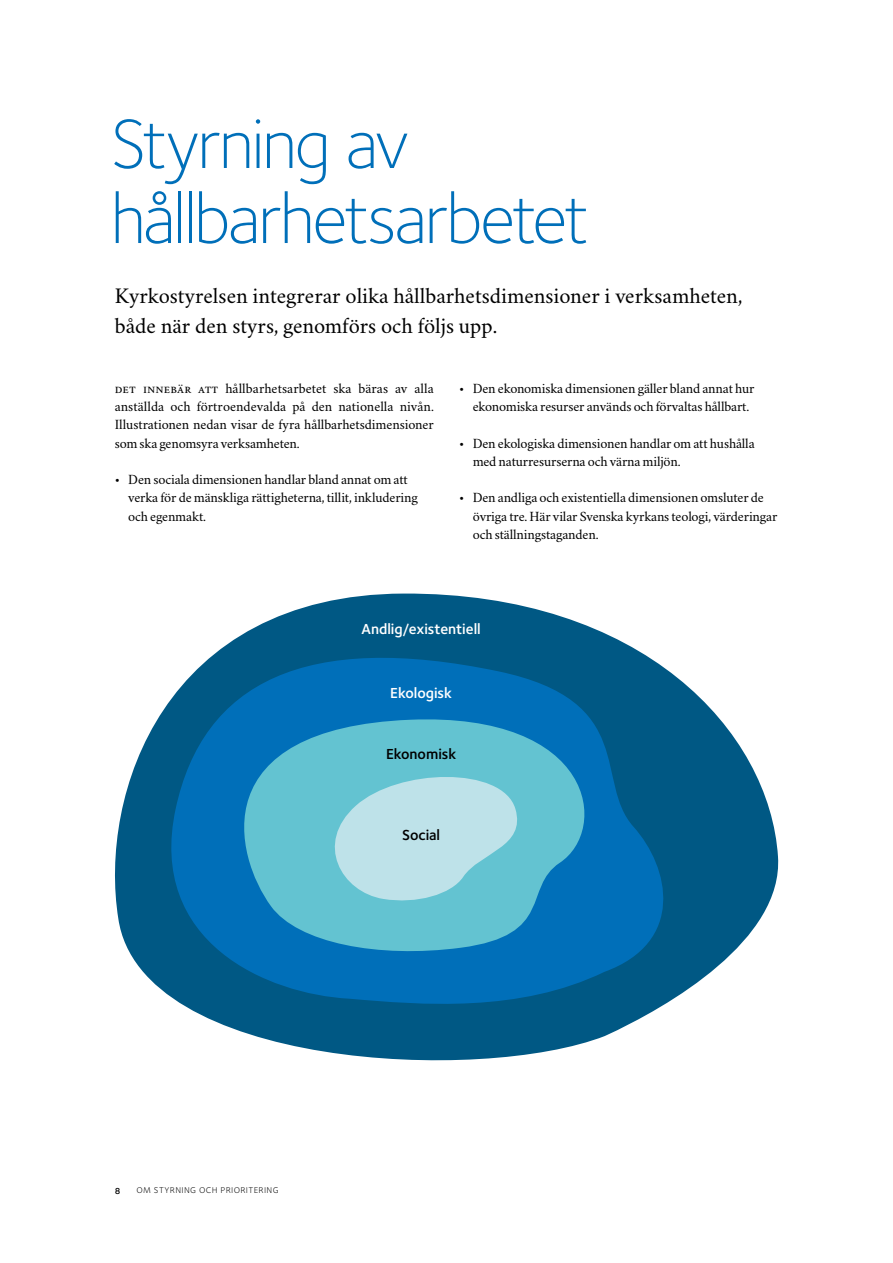
<style>
.page{position:relative;width:893px;height:1263px;background:#fff}
.page>*{position:absolute;margin:0;border:0;box-sizing:border-box;transform-origin:0 0}
.t1{font:300 72px/75px "Foundry Sterling OT3";letter-spacing:-.035em;color:#006fb9}
.t2{font:22.5px/30px "Crimson Svk 2.0";color:#000}
.t3{font:600 15px "Foundry Sterling OT3";letter-spacing:-.005em;color:#fff}
.t4{font:600 15px "Foundry Sterling OT3";color:#000}
.t5{font:14.25px/18.3px "Crimson Svk 2.0";letter-spacing:-.01em;color:#000}
.t6{font:300 11.25px "Foundry Sterling OT3";letter-spacing:.03em;color:#000}
.t7{font:600 9px "Foundry Sterling OT3";color:#000}
</style>
<div class="page">
<svg style="left:115px;top:593px;width:664px;height:468px"></svg>
<svg style="left:147px;top:631px;width:538px;height:382px;background:#116b9f"></svg>
<svg style="left:203px;top:712px;width:407px;height:246px;background:#2f97c3"></svg>
<svg style="left:314px;top:766px;width:213px;height:138px;background:#96d4de"></svg>
<h1 class="t1" style="left:111px;top:102px;width:480px">Styrning av hållbarhetsarbetet</h1>
<h2 class="t2" style="left:115px;top:279px;width:629px">Kyrkostyrelsen integrerar olika hållbarhetsdimensioner i verksamheten, både när den styrs, genomförs och följs upp.</h2>
<p class="t5" style="left:115px;top:378px;width:321px;text-align:justify">det innebär att hållbarhetsarbetet ska bäras av alla anställda och förtroendevalda på den nationella nivån.<br>Illustrationen nedan visar de fyra hållbarhetsdimensioner som ska genomsyra verksamheten.</p>
<p class="t5" style="left:128px;top:469px;width:291px;text-indent:-13px">• Den sociala dimensionen handlar bland annat om att verka för de mänskliga rättigheterna, tillit, inkludering och egenmakt.</p>
<p class="t5" style="left:459px;top:378px;width:297px;text-align:center">• Den ekonomiska dimensionen gäller bland annat hur ekonomiska resurser används och förvaltas hållbart.</p>
<p class="t5" style="left:473px;top:433px;width:283px;text-indent:-13px">• Den ekologiska dimensionen handlar om att hushålla med naturresurserna och värna miljön.</p>
<p class="t5" style="left:473px;top:488px;width:306px;text-indent:-13px">• Den andliga och existentiella dimensionen omsluter de övriga tre. Här vilar Svenska kyrkans teologi, värderingar och ställningstaganden.</p>
<p class="t3" style="left:361px;top:618px;width:121px">Andlig/existentiell</p>
<p class="t3" style="left:390px;top:681px;width:63px">Ekologisk</p>
<p class="t4" style="left:386px;top:742px;width:72px">Ekonomisk</p>
<p class="t4" style="left:402px;top:823px;width:40px">Social</p>
<p class="t7" style="left:115px;top:1183px;width:7px">8</p>
<p class="t6" style="left:136px;top:1181px;width:144px">om styrning och prioritering</p>
</div>
